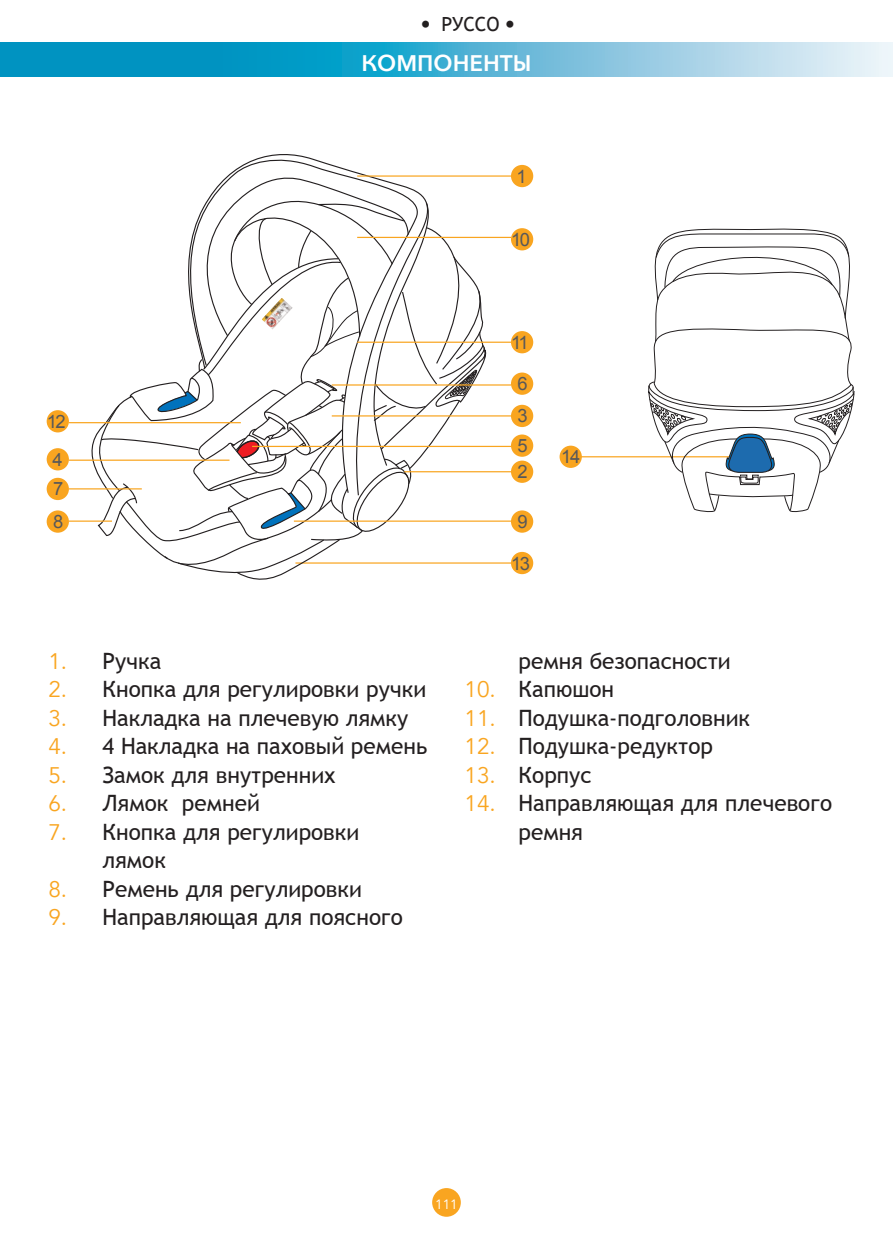
<style>
.page{position:relative;width:893px;height:1259px;background:#fff}
.page>*{position:absolute;margin:0;border:0;box-sizing:border-box;transform-origin:0 0}
.t1{font:22.5px/28.5px "Trebuchet MS";color:#231f20}
.t2{font:800 22.5px "Avenir";color:#fff}
.t3{font:19.5px "Trebuchet MS";color:#231f20}
.t4{font:18.3px "Arial";letter-spacing:-.075em;color:#57585a}
.t5{font:13.5px "Avenir";color:#fff}
.s1{font-family:"Avenir"}
.s2{font-family:"Avenir";color:#f9a520}
</style>
<div class="page">
<svg style="left:0;top:43px;width:893px;height:34px;background:#52b4d5"></svg>
<div style="left:432px;top:1188px;width:29px;height:28px;background:#f9a520;border-radius:50%"></div>
<hr style="left:295px;top:562px;width:225px;height:1px;background:#f9a520">
<svg style="left:237px;top:154px;width:106px;height:14px"></svg>
<svg style="left:76px;top:168px;width:415px;height:412px"></svg>
<div style="left:47px;top:410px;width:22px;height:22px;background:#f9a520;border-radius:50%"></div>
<div style="left:511px;top:331px;width:22px;height:22px;background:#f9a520;border-radius:50%"></div>
<div style="left:511px;top:228px;width:22px;height:22px;background:#f9a520;border-radius:50%"></div>
<div style="left:511px;top:510px;width:22px;height:23px;background:#f9a520;border-radius:50%"></div>
<div style="left:47px;top:510px;width:22px;height:23px;background:#f9a520;border-radius:50%"></div>
<div style="left:47px;top:478px;width:22px;height:22px;background:#f9a520;border-radius:50%"></div>
<div style="left:511px;top:372px;width:22px;height:23px;background:#f9a520;border-radius:50%"></div>
<div style="left:511px;top:434px;width:22px;height:23px;background:#f9a520;border-radius:50%"></div>
<div style="left:47px;top:448px;width:22px;height:22px;background:#f9a520;border-radius:50%"></div>
<div style="left:511px;top:405px;width:22px;height:22px;background:#f9a520;border-radius:50%"></div>
<div style="left:511px;top:460px;width:22px;height:23px;background:#f9a520;border-radius:50%"></div>
<div style="left:511px;top:165px;width:22px;height:22px;background:#f9a520;border-radius:50%"></div>
<div style="left:511px;top:552px;width:22px;height:22px;background:#f9a520;border-radius:50%"></div>
<hr style="left:357px;top:175px;width:154px;height:2px;background:#f9a520">
<hr style="left:357px;top:237px;width:154px;height:1px;background:#f9a520">
<hr style="left:357px;top:341px;width:154px;height:2px;background:#f9a520">
<hr style="left:332px;top:384px;width:179px;height:1px;background:#f9a520">
<hr style="left:332px;top:415px;width:179px;height:1px;background:#f9a520">
<hr style="left:252px;top:446px;width:259px;height:1px;background:#f9a520">
<hr style="left:404px;top:471px;width:109px;height:1px;background:#f9a520">
<div style="left:560px;top:446px;width:22px;height:22px;background:#f9a520;border-radius:50%"></div>
<hr style="left:580px;top:456px;width:160px;height:1px;background:#f9a520">
<hr style="left:294px;top:520px;width:217px;height:2px;background:#f9a520">
<hr style="left:69px;top:520px;width:43px;height:2px;background:#f9a520">
<hr style="left:69px;top:488px;width:73px;height:1px;background:#f9a520">
<hr style="left:69px;top:459px;width:160px;height:2px;background:#f9a520">
<hr style="left:69px;top:422px;width:172px;height:1px;background:#f9a520">
<svg style="left:644px;top:228px;width:211px;height:285px"></svg>
<p class="t3" style="left:421px;top:13px;width:96px"><span class="s1">•</span> РУССО <span class="s1">•</span></p>
<p class="t2" style="left:361px;top:45px;width:172px">КОМПОНЕНТЫ</p>
<p class="t4" style="left:516px;top:164px;width:12px">1</p>
<p class="t4" style="left:511px;top:227px;width:21px">10</p>
<p class="t4" style="left:511px;top:330px;width:19px">11</p>
<p class="t4" style="left:47px;top:409px;width:21px">12</p>
<p class="t4" style="left:52px;top:447px;width:12px">4</p>
<p class="t4" style="left:53px;top:477px;width:12px">7</p>
<p class="t4" style="left:517px;top:372px;width:12px">6</p>
<p class="t4" style="left:517px;top:404px;width:12px">3</p>
<p class="t4" style="left:517px;top:434px;width:12px">5</p>
<p class="t4" style="left:517px;top:460px;width:12px">2</p>
<p class="t4" style="left:53px;top:509px;width:12px">8</p>
<p class="t4" style="left:517px;top:509px;width:12px">9</p>
<p class="t4" style="left:511px;top:551px;width:21px">13</p>
<p class="t4" style="left:561px;top:445px;width:21px">14</p>
<p class="t1" style="left:48px;top:647px;width:114px"><span class="s2">1.</span> Ручка</p>
<p class="t1" style="left:48px;top:675px;width:379px"><span class="s2">2.</span> Кнопка для регулировки ручки</p>
<p class="t1" style="left:48px;top:704px;width:361px"><span class="s2">3.</span> Накладка на плечевую лямку</p>
<p class="t1" style="left:48px;top:732px;width:380px"><span class="s2">4.</span> 4 Накладка на паховый ремень</p>
<p class="t1" style="left:48px;top:761px;width:289px"><span class="s2">5.</span> Замок для внутренних</p>
<p class="t1" style="left:48px;top:789px;width:213px"><span class="s2">6.</span> Лямок ремней</p>
<p class="t1" style="left:102px;top:818px;width:258px;text-indent:-54px"><span class="s2">7.</span> Кнопка для регулировки лямок</p>
<p class="t1" style="left:48px;top:875px;width:315px"><span class="s2">8.</span> Ремень для регулировки</p>
<p class="t1" style="left:48px;top:903px;width:356px"><span class="s2">9.</span> Направляющая для поясного</p>
<p class="t1" style="left:518px;top:647px;width:214px">ремня безопасности</p>
<p class="t1" style="left:464px;top:675px;width:151px"><span class="s2">10.</span> Капюшон</p>
<p class="t1" style="left:464px;top:704px;width:287px"><span class="s2">11.</span> Подушка-подголовник</p>
<p class="t1" style="left:464px;top:732px;width:250px"><span class="s2">12.</span> Подушка-редуктор</p>
<p class="t1" style="left:464px;top:761px;width:129px"><span class="s2">13.</span> Корпус</p>
<p class="t1" style="left:518px;top:789px;width:315px;text-indent:-54px"><span class="s2">14.</span> Направляющая для плечевого ремня</p>
<p class="t5" style="left:435px;top:1196px;width:24px">111</p>
</div>
